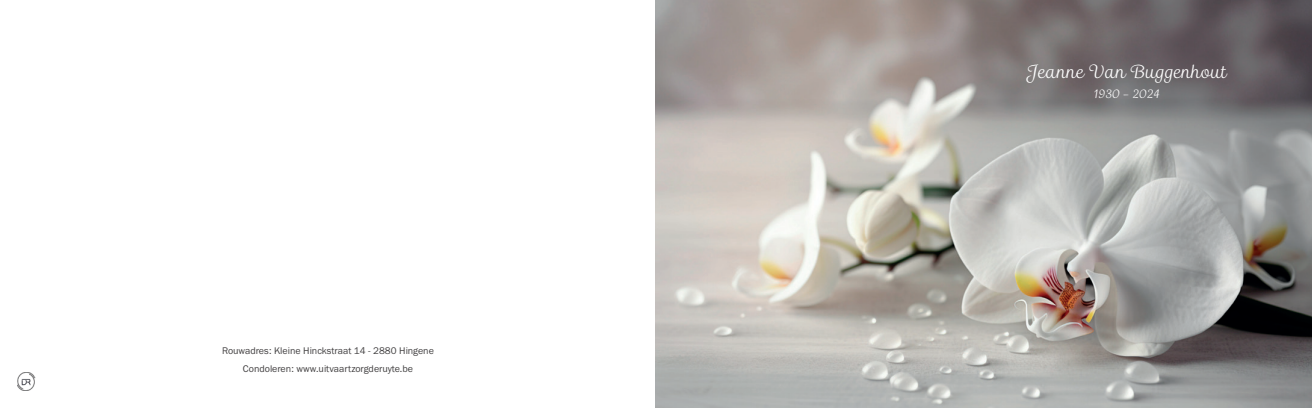
<style>
.page{position:relative;width:1312px;height:408px;background:#fff}
.page>*{position:absolute;margin:0;border:0;box-sizing:border-box;transform-origin:0 0}
.t1{font:17.5px "Madre Script";color:#fff}
.t2{font:11.25px "Madre Script";color:#fff}
.t3{font:10px/17.5px "Franklin Gothic URW Boo";color:#424041;text-align:center}
</style>
<div class="page">
<img style="left:18px;top:372px;width:17px;height:18px">
<img style="left:656px;top:0;width:655px;height:407px">
<p class="t3" style="left:222px;top:342px;width:213px">Rouwadres: Kleine Hinckstraat 14 - 2880 Hingene<br>Condoleren: www.uitvaartzorgderuyte.be</p>
<h1 class="t1" style="left:1026px;top:62px;width:202px">Jeanne Van Buggenhout</h1>
<p class="t2" style="left:1093px;top:87px;width:68px">1930 - 2024</p>
</div>
